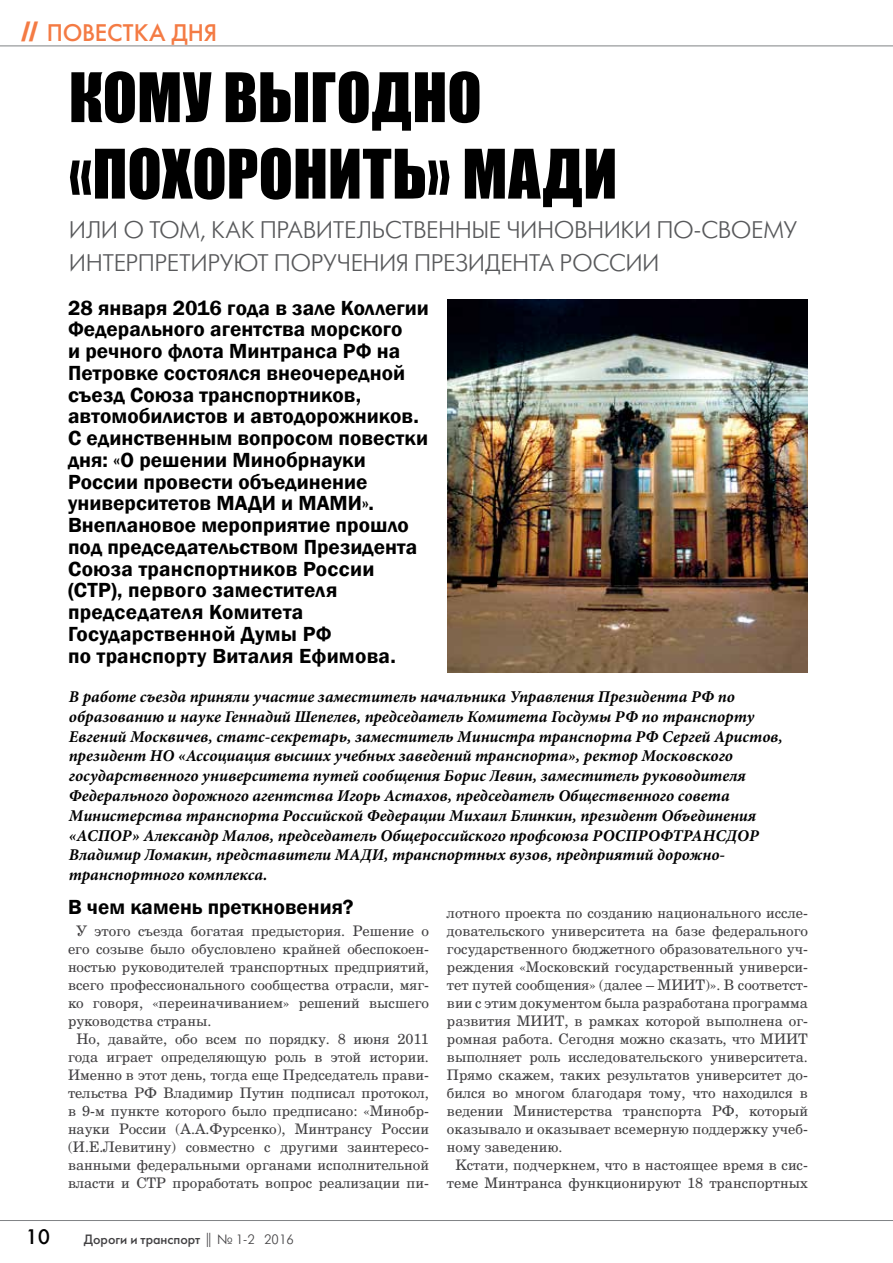
<style>
.page{position:relative;width:893px;height:1263px;background:#fff}
.page>*{position:absolute;margin:0;border:0;box-sizing:border-box;transform-origin:0 0}
.t1{font:63px/76.5px "Impact";color:#000}
.t2{font:24px/33px "Futura Futuris Light C";letter-spacing:-.02em;color:#58595b}
.t3{font:24px "Futura Futuris C";letter-spacing:-.005em;color:#f47b44}
.t4{font:600 21px/21.8px "Franklin Gothic";letter-spacing:.005em;color:#000}
.t5{font:21px "Futura Futuris C";color:#000}
.t6{font:italic 700 16.5px/19.8px "Minion Pro";color:#000}
.t7{font:14.55px "AG New Handbook C";color:#414042}
.t8{font:13.5px "Futura Futuris C";color:#414042}
.s1{font-family:"Impact"}
.s2{font-family:"Futura Futuris Light C"}
</style>
<div class="page">
<hr style="left:0;top:1220px;width:893px;height:1px;background:#808285">
<hr style="left:0;top:46px;width:893px;height:1px;background:#808285">
<img style="left:448px;top:300px;width:360px;height:373px">
<h2 class="t3" style="left:21px;top:18px;width:197px"><span class="s1">//</span> ПОВЕСТКА ДНЯ</h2>
<h1 class="t1" style="left:69px;top:57px;width:550px">КОМУ ВЫГОДНО «ПОХОРОНИТЬ» МАДИ</h1>
<h2 class="t2" style="left:69px;top:214px;width:729px">ИЛИ О ТОМ, КАК ПРАВИТЕЛЬСТВЕННЫЕ ЧИНОВНИКИ ПО-СВОЕМУ<br>ИНТЕРПРЕТИРУЮТ ПОРУЧЕНИЯ ПРЕЗИДЕНТА РОССИИ</h2>
<p class="t4" style="left:68px;top:297px;width:362px">28 января 2016 года в зале Коллегии<br>Федерального агентства морского<br>и речного флота Минтранса РФ на<br>Петровке состоялся внеочередной съезд Союза транспортников, автомобилистов и автодорожников.<br>С единственным вопросом повестки дня: «О решении Минобрнауки<br>России провести объединение университетов МАДИ и МАМИ».<br>Внеплановое мероприятие прошло под председательством Президента<br>Союза транспортников России (СТР), первого заместителя председателя Комитета<br>Государственной Думы РФ<br>по транспорту Виталия Ефимова.</p>
<p class="t6" style="left:69px;top:686px;width:716px">В работе съезда приняли участие заместитель начальника Управления Президента РФ по образованию и науке Геннадий Шепелев, председатель Комитета Госдумы РФ по транспорту Евгений Москвичев, статс-секретарь, заместитель Министра транспорта РФ Сергей Аристов, президент НО «Ассоциация высших учебных заведений транспорта», ректор Московского государственного университета путей сообщения Борис Левин, заместитель руководителя Федерального дорожного агентства Игорь Астахов, председатель Общественного совета Министерства транспорта Российской Федерации Михаил Блинкин, президент Объединения «АСПОР» Александр Малов, председатель Общероссийского профсоюза РОСПРОФТРАНСДОР Владимир Ломакин, представители МАДИ, транспортных вузов, предприятий дорожно&shy;транспортного комплекса.</p>
<h3 class="t4" style="left:68px;top:896px;width:287px">В чем камень преткновения?</h3>
<p class="t7" style="left:77px;top:922px;width:354px">У этого съезда богатая предыстория. Решение о</p>
<p class="t7" style="left:68px;top:940px;width:362px">его созыве было обусловлено крайней обеспокоен-</p>
<p class="t7" style="left:68px;top:958px;width:362px">ностью руководителей транспортных предприятий,</p>
<p class="t7" style="left:68px;top:976px;width:362px">всего профессионального сообщества отрасли, мяг-</p>
<p class="t7" style="left:68px;top:994px;width:362px">ко говоря, «переиначиванием» решений высшего</p>
<p class="t7" style="left:68px;top:1012px;width:145px">руководства страны.</p>
<p class="t7" style="left:77px;top:1030px;width:354px">Но, давайте, обо всем по порядку. 8 июня 2011</p>
<p class="t7" style="left:68px;top:1048px;width:362px">года играет определяющую роль в этой истории.</p>
<p class="t7" style="left:68px;top:1066px;width:362px">Именно в этот день, тогда еще Председатель прави-</p>
<p class="t7" style="left:68px;top:1084px;width:362px">тельства РФ Владимир Путин подписал протокол,</p>
<p class="t7" style="left:68px;top:1102px;width:362px">в 9-м пункте которого было предписано: «Минобр-</p>
<p class="t7" style="left:68px;top:1120px;width:362px">науки России (А.А.Фурсенко), Минтрансу России</p>
<p class="t7" style="left:68px;top:1138px;width:362px">(И.Е.Левитину) совместно с другими заинтересо-</p>
<p class="t7" style="left:68px;top:1156px;width:362px">ванными федеральными органами исполнительной</p>
<p class="t7" style="left:68px;top:1174px;width:362px">власти и СТР проработать вопрос реализации пи-</p>
<h3 class="t5" style="left:26px;top:1224px;width:26px">10</h3>
<p class="t8" style="left:84px;top:1231px;width:211px">Дороги и транспорт <span class="s2">|| № 1-2 2016</span></p>
<p class="t7" style="left:447px;top:904px;width:362px">лотного проекта по созданию национального иссле-</p>
<p class="t7" style="left:447px;top:922px;width:362px">довательского университета на базе федерального</p>
<p class="t7" style="left:447px;top:940px;width:362px">государственного бюджетного образовательного уч-</p>
<p class="t7" style="left:447px;top:958px;width:362px">реждения «Московский государственный универси-</p>
<p class="t7" style="left:447px;top:976px;width:362px">тет путей сообщения» (далее – МИИТ)». В соответст-</p>
<p class="t7" style="left:447px;top:994px;width:362px">вии с этим документом была разработана программа</p>
<p class="t7" style="left:447px;top:1012px;width:362px">развития МИИТ, в рамках которой выполнена ог-</p>
<p class="t7" style="left:447px;top:1030px;width:362px">ромная работа. Сегодня можно сказать, что МИИТ</p>
<p class="t7" style="left:447px;top:1048px;width:362px">выполняет роль исследовательского университета.</p>
<p class="t7" style="left:447px;top:1066px;width:362px">Прямо скажем, таких результатов университет до-</p>
<p class="t7" style="left:447px;top:1084px;width:362px">бился во многом благодаря тому, что находился в</p>
<p class="t7" style="left:447px;top:1102px;width:362px">ведении Министерства транспорта РФ, который</p>
<p class="t7" style="left:447px;top:1120px;width:362px">оказывало и оказывает всемерную поддержку учеб-</p>
<p class="t7" style="left:447px;top:1138px;width:117px">ному заведению.</p>
<p class="t7" style="left:455px;top:1156px;width:354px">Кстати, подчеркнем, что в настоящее время в сис-</p>
<p class="t7" style="left:447px;top:1174px;width:362px">теме Минтранса функционируют 18 транспортных</p>
</div>
